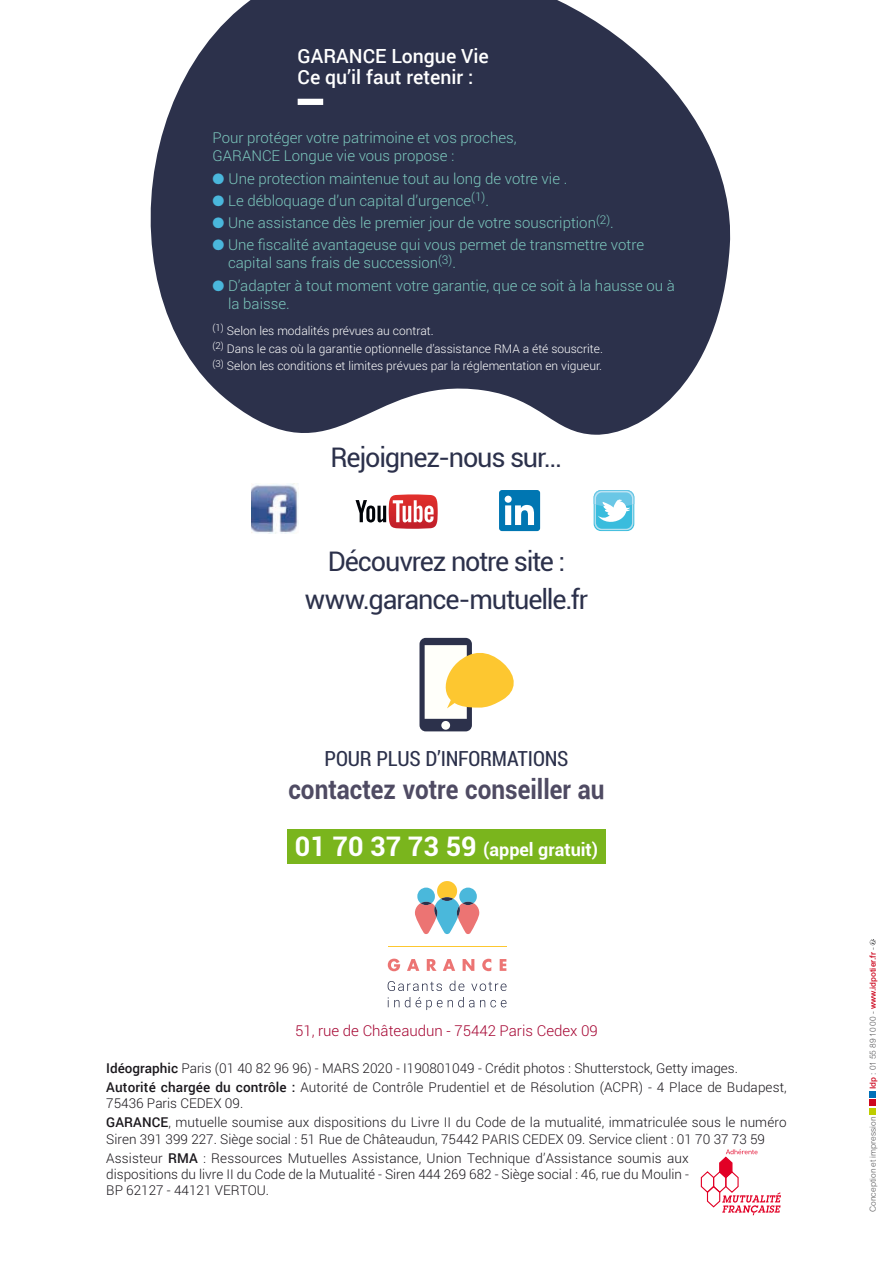
<style>
.page{position:relative;width:893px;height:1263px;background:#fff}
.page>*{position:absolute;margin:0;border:0;box-sizing:border-box;transform-origin:0 0}
.t1{font:27px/38px "Roboto";letter-spacing:-.045em;color:#2c314b;text-align:center}
.t2{font:700 27px "Roboto";color:#4f4b63;scale:.9 1}
.t3{font:21px "Roboto Condensed";letter-spacing:-.01em;color:#2c314b}
.t4{font:500 19.5px/21px "Roboto";color:#fff}
.t5{font:700 18px "Roboto";color:#fff}
.t6{font:300 15px/18px "Roboto";color:#7bc6bc}
.t7{font:300 15px "Roboto";color:#a50532}
.t8{font:300 13.5px/19.4px "Roboto";color:#1a171c}
.t9{font:300 12px/17.7px "Roboto";color:#fff}
.t10{font:9px "Arial Mdm";color:#cd071e}
.t11{font:9px "Arial";color:#58585a}
.s1{color:#4ab7dc}
.s2{font-size:27px}
.s3{font-weight:500}
.s4{font-family:"Arial";color:#58585a}
</style>
<div class="page">
<svg style="left:150px;top:0;width:581px;height:435px;fill:#2c314b"></svg>
<div style="left:298px;top:99px;width:25px;height:6px;background:#fff"></div>
<svg style="left:870px;top:1091px;width:6px;height:23px"></svg>
<svg style="left:870px;top:939px;width:6px;height:6px"></svg>
<svg style="left:700px;top:1149px;width:81px;height:66px"></svg>
<svg style="left:415px;top:881px;width:64px;height:53px"></svg>
<hr style="left:388px;top:946px;width:118px;height:1px;background:#fdc730">
<svg style="left:388px;top:959px;width:12px;height:12px"></svg>
<svg style="left:407px;top:959px;width:12px;height:12px"></svg>
<svg style="left:427px;top:959px;width:10px;height:12px"></svg>
<svg style="left:443px;top:959px;width:12px;height:12px"></svg>
<svg style="left:463px;top:959px;width:11px;height:12px"></svg>
<svg style="left:482px;top:959px;width:9px;height:12px"></svg>
<svg style="left:500px;top:959px;width:6px;height:12px"></svg>
<svg style="left:388px;top:981px;width:54px;height:10px"></svg>
<svg style="left:449px;top:980px;width:15px;height:11px"></svg>
<svg style="left:471px;top:982px;width:36px;height:9px"></svg>
<svg style="left:388px;top:997px;width:11px;height:10px"></svg>
<svg style="left:405px;top:997px;width:5px;height:10px"></svg>
<svg style="left:416px;top:997px;width:90px;height:13px"></svg>
<div style="left:287px;top:829px;width:319px;height:34px;background:#7ab51d"></div>
<div style="left:419px;top:638px;width:53px;height:93px;background:#2c314b;border-radius:6px"></div>
<div style="left:441px;top:721px;width:9px;height:9px;background:#fffffa;border-radius:50%"></div>
<svg style="left:425px;top:645px;width:89px;height:74px"></svg>
<img style="left:252px;top:483px;width:46px;height:50px">
<svg style="left:356px;top:494px;width:82px;height:35px"></svg>
<div style="left:499px;top:490px;width:41px;height:41px;background:#0076b2;border-radius:3px"></div>
<svg style="left:505px;top:496px;width:29px;height:29px"></svg>
<div style="left:594px;top:490px;width:40px;height:41px;background:#48c0df;border-radius:7px"></div>
<svg style="left:594px;top:490px;width:40px;height:40px"></svg>
<h3 class="t4" style="left:298px;top:45px;width:193px">GARANCE Longue Vie<br>Ce qu’il faut retenir :</h3>
<p class="t6" style="left:213px;top:128px;width:305px">Pour protéger votre patrimoine et vos proches,<br>GARANCE Longue vie vous propose :</p>
<p class="t6" style="left:213px;top:169px;width:356px"><span class="s1">●</span> Une protection maintenue tout au long de votre vie .</p>
<p class="t6" style="left:213px;top:191px;width:278px"><span class="s1">●</span> Le débloquage d’un capital d’urgence<sup>(1)</sup>.</p>
<p class="t6" style="left:213px;top:213px;width:403px"><span class="s1">●</span> Une assistance dès le premier jour de votre souscription<sup>(2)</sup>.</p>
<p class="t6" style="left:228px;top:235px;width:417px;text-indent:-16px"><span class="s1">●</span> Une fiscalité avantageuse qui vous permet de transmettre votre capital sans frais de succession<sup>(3)</sup>.</p>
<p class="t6" style="left:228px;top:276px;width:448px;text-indent:-16px"><span class="s1">●</span> D’adapter à tout moment votre garantie, que ce soit à la hausse ou à la baisse.</p>
<p class="t9" style="left:213px;top:321px;width:392px"><sup>(1)</sup> Selon les modalités prévues au contrat.<br><sup>(2)</sup> Dans le cas où la garantie optionnelle d’assistance RMA a été souscrite. <sup>(3)</sup> Selon les conditions et limites prévues par la réglementation en vigueur.</p>
<h1 class="t1" style="left:331px;top:437px;width:233px">Rejoignez-nous sur...</h1>
<h1 class="t1" style="left:305px;top:541px;width:285px">Découvrez notre site : www.garance-mutuelle.fr</h1>
<h2 class="t3" style="left:324px;top:744px;width:246px">POUR PLUS D’INFORMATIONS</h2>
<h1 class="t2" style="left:288px;top:770px;width:353px">contactez votre conseiller au</h1>
<h3 class="t5" style="left:295px;top:837px;width:305px"><span class="s2">01 70 37 73 59</span> (appel gratuit)</h3>
<p class="t7" style="left:295px;top:1020px;width:304px">51, rue de Châteaudun - 75442 Paris Cedex 09</p>
<p class="t8" style="left:106px;top:1057px;width:682px"><span class="s3">Idéographic</span> Paris (01 40 82 96 96) - MARS 2020 - I190801049 - Crédit photos : Shutterstock, Getty images.<br><span class="s3">Autorité chargée du contrôle :</span> Autorité de Contrôle Prudentiel et de Résolution (ACPR) - 4 Place de Budapest,</p>
<p class="t8" style="left:106px;top:1093px;width:682px">75436 Paris CEDEX 09.<br><span class="s3">GARANCE</span>, mutuelle soumise aux dispositions du Livre II du Code de la mutualité, immatriculée sous le numéro</p>
<p class="t8" style="left:106px;top:1129px;width:660px">Siren 391 399 227. Siège social : 51 Rue de Châteaudun, 75442 PARIS CEDEX 09. Service client : 01 70 37 73 59<br>Assisteur <span class="s3">RMA</span> : Ressources Mutuelles Assistance, Union Technique d’Assistance soumis aux</p>
<p class="t8" style="left:106px;top:1166px;width:584px;line-height:16.2px">dispositions du livre II du Code de la Mutualité - Siren 444 269 682 - Siège social : 46, rue du Moulin -<br>BP 62127 - 44121 VERTOU.</p>
<p class="t10" style="left:867px;top:1089px;width:143px;rotate:-90deg">Idp <span class="s4">: 01 55 89 10 00 -</span> www.idpotier.fr <span class="s4">-</span></p>
<p class="t11" style="left:867px;top:1212px;width:97px;rotate:-90deg">Conception et impression</p>
</div>
